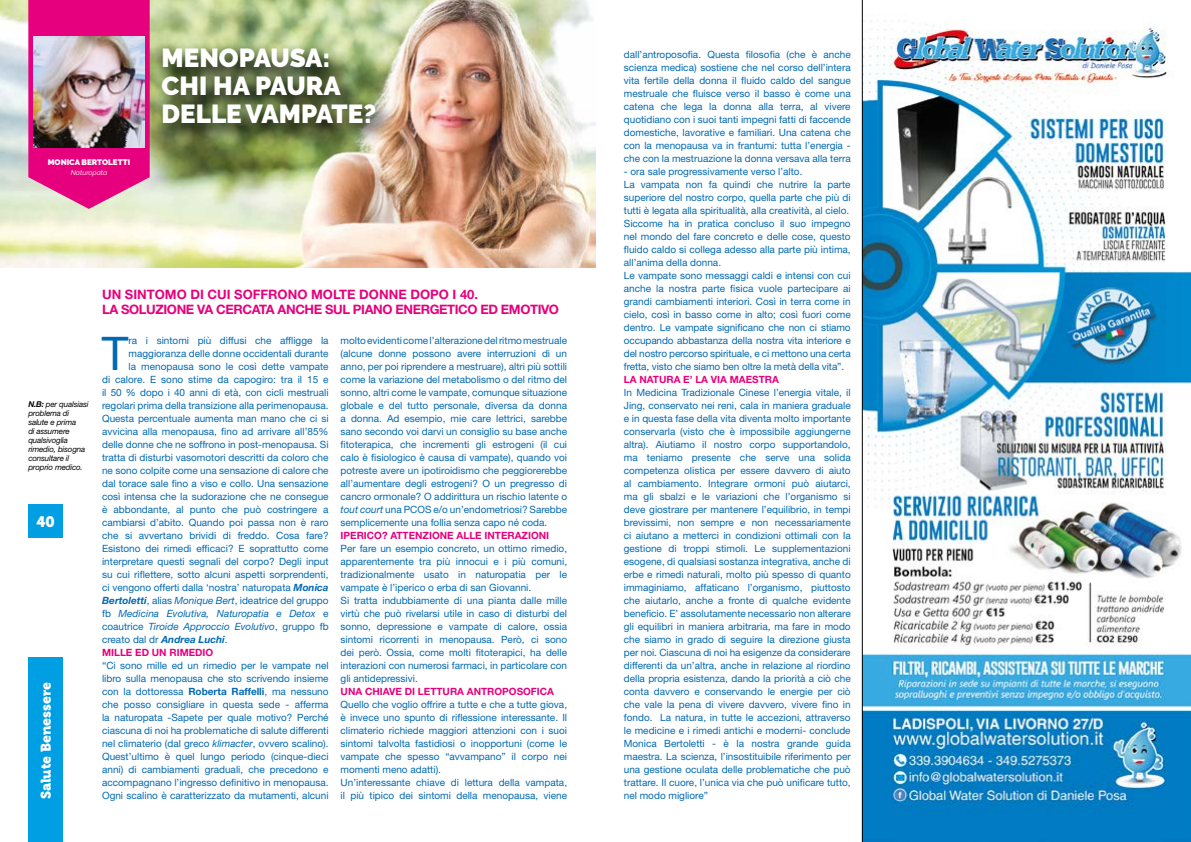
<style>
.page{position:relative;width:1191px;height:842px;background:#fff}
.page>*{position:absolute;margin:0;border:0;box-sizing:border-box;transform-origin:0 0}
.t1{font:46.4px "Helvetica Neue LT Std";color:#0069b4}
.t2{font:900 26px/28px "Raleway";color:#fff}
.t3{font:15px "Museo 900";color:#fff}
.t4{font:14px "Museo 900";color:#fff}
.t5{font:700 13px/15px "Helvetica Neue LT Std";letter-spacing:-.03em;color:#e6007d}
.t6{font:10px/13px "Helvetica Neue LT Std";color:#0069b4;text-align:justify}
.t7{font:700 10px "Helvetica Neue LT Std";color:#e6007d}
.t8{font:italic 10px "Helvetica Neue LT Std";color:#0069b4}
.t9{font:italic 8px/9px "Helvetica Neue LT Std";letter-spacing:-.02em;color:#000}
.t10{font:900 8px "Raleway";color:#fff}
.t11{font:italic 7px "Raleway";color:#fff}
.s1{font-weight:700}
.s2{font-weight:700;font-style:italic}
.s3{font-style:italic}
.s4{font-style:normal}
</style>
<div class="page">
<img style="left:0;top:0;width:595px;height:267px">
<img style="left:862px;top:0;width:329px;height:842px">
<div style="left:28px;top:504px;width:35px;height:35px;border:1px solid #fff"></div>
<div style="left:28px;top:658px;width:35px;height:184px;background:#009fe3"></div>
<div style="left:28px;top:505px;width:35px;height:33px;background:#009fe3"></div>
<svg style="left:28px;top:0;width:122px;height:209px;background:#e32b8c"></svg>
<img style="left:34px;top:36px;width:110px;height:111px">
<svg style="left:158px;top:43px;width:240px;height:103px;background:#6e7c50"></svg>
<p class="t10" style="left:48px;top:157px;width:84px">MONICA BERTOLETTI</p>
<p class="t11" style="left:71px;top:168px;width:38px">Naturopata</p>
<h2 class="t2" style="left:162px;top:44px;width:216px">MENOPAUSA:<br>CHI HA PAURA<br>DELLE VAMPATE?</h2>
<p class="t9" style="left:28px;top:400px;width:62px"><span class="s1">N.B:</span> per qualsiasi problema di salute e prima<br>di assumere qualsivoglia rimedio, bisogna consultare il proprio medico.</p>
<h3 class="t3" style="left:36px;top:513px;width:20px">40</h3>
<h3 class="t4" style="left:38px;top:799px;width:118px;rotate:-90deg">Salute Benessere</h3>
<h3 class="t5" style="left:102px;top:286px;width:458px">UN SINTOMO DI CUI SOFFRONO MOLTE DONNE DOPO I 40.<br>LA SOLUZIONE VA CERCATA ANCHE SUL PIANO ENERGETICO ED EMOTIVO</h3>
<h1 class="t1" style="left:102px;top:326px;width:28px">T</h1>
<p class="t6" style="left:129px;top:334px;width:201px">ra i sintomi più diffusi che affligge la</p>
<p class="t6" style="left:129px;top:347px;width:201px">maggioranza delle donne occidentali durante</p>
<p class="t6" style="left:129px;top:360px;width:201px">la menopausa sono le così dette vampate</p>
<p class="t6" style="left:102px;top:373px;width:228px">di calore. E sono stime da capogiro: tra il 15 e</p>
<p class="t6" style="left:102px;top:386px;width:228px">il 50 % dopo i 40 anni di età, con cicli mestruali</p>
<p class="t6" style="left:102px;top:399px;width:228px">regolari prima della transizione alla perimenopausa.</p>
<p class="t6" style="left:102px;top:412px;width:228px">Questa percentuale aumenta man mano che ci si</p>
<p class="t6" style="left:102px;top:425px;width:228px">avvicina alla menopausa, fino ad arrivare all’85%</p>
<p class="t6" style="left:102px;top:438px;width:228px">delle donne che ne soffrono in post-menopausa. Si</p>
<p class="t6" style="left:102px;top:451px;width:228px">tratta di disturbi vasomotori descritti da coloro che</p>
<p class="t6" style="left:102px;top:464px;width:228px">ne sono colpite come una sensazione di calore che</p>
<p class="t6" style="left:102px;top:477px;width:228px">dal torace sale fino a viso e collo. Una sensazione</p>
<p class="t6" style="left:102px;top:490px;width:228px">così intensa che la sudorazione che ne consegue</p>
<p class="t6" style="left:102px;top:503px;width:228px">è abbondante, al punto che può costringere a</p>
<p class="t6" style="left:102px;top:516px;width:228px">cambiarsi d’abito. Quando poi passa non è raro</p>
<p class="t6" style="left:102px;top:529px;width:228px">che si avvertano brividi di freddo. Cosa fare?</p>
<p class="t6" style="left:102px;top:542px;width:228px">Esistono dei rimedi efficaci? E soprattutto come</p>
<p class="t6" style="left:102px;top:555px;width:228px">interpretare questi segnali del corpo? Degli input</p>
<p class="t6" style="left:102px;top:568px;width:228px">su cui riflettere, sotto alcuni aspetti sorprendenti,</p>
<p class="t6" style="left:102px;top:581px;width:228px">ci vengono offerti dalla ‘nostra’ naturopata <span class="s2">Monica</span></p>
<p class="t6" style="left:102px;top:594px;width:228px"><span class="s2">Bertoletti</span>, alias <span class="s3">Monique Bert</span>, ideatrice del gruppo</p>
<p class="t8" style="left:102px;top:608px;width:228px"><span class="s4">fb</span> Medicina Evolutiva, Naturopatia e Detox <span class="s4">e</span></p>
<p class="t8" style="left:102px;top:621px;width:228px"><span class="s4">coautrice</span> Tiroide Approccio Evolutivo<span class="s4">, gruppo fb</span></p>
<p class="t6" style="left:102px;top:633px;width:127px">creato dal dr <span class="s2">Andrea Luchi</span>.</p>
<p class="t7" style="left:102px;top:647px;width:113px">MILLE ED UN RIMEDIO</p>
<p class="t6" style="left:102px;top:659px;width:228px">“Ci sono mille ed un rimedio per le vampate nel libro sulla menopausa che sto scrivendo insieme con la dottoressa <span class="s1">Roberta Raffelli</span>, ma nessuno che posso consigliare in questa sede - afferma la naturopata -Sapete per quale motivo? Perché ciascuna di noi ha problematiche di salute differenti nel climaterio (dal greco <span class="s3">klimacter</span>, ovvero scalino).<br>Quest’ultimo è quel lungo periodo (cinque-dieci anni) di cambiamenti graduali, che precedono e accompagnano l’ingresso definitivo in menopausa.<br>Ogni scalino è caratterizzato da mutamenti, alcuni</p>
<p class="t6" style="left:340px;top:334px;width:228px">molto evidenti come l’alterazione del ritmo mestruale (alcune donne possono avere interruzioni di un anno, per poi riprendere a mestruare), altri più sottili come la variazione del metabolismo o del ritmo del sonno, altri come le vampate, comunque situazione globale e del tutto personale, diversa da donna a donna. Ad esempio, mie care lettrici, sarebbe sano secondo voi darvi un consiglio su base anche fitoterapica, che incrementi gli estrogeni (il cui calo è fisiologico è causa di vampate), quando voi potreste avere un ipotiroidismo che peggiorerebbe all’aumentare degli estrogeni? O un pregresso di cancro ormonale? O addirittura un rischio latente o <span class="s3">tout court</span> una PCOS e/o un’endometriosi? Sarebbe semplicemente una follia senza capo né coda.</p>
<p class="t7" style="left:340px;top:530px;width:210px">IPERICO? ATTENZIONE ALLE INTERAZIONI</p>
<p class="t6" style="left:340px;top:542px;width:228px;text-align:left">Per fare un esempio concreto, un ottimo rimedio, apparentemente tra più innocui e i più comuni, tradizionalmente usato in naturopatia per le vampate è l’iperico o erba di san Giovanni.<br>Si tratta indubbiamente di una pianta dalle mille virtù che può rivelarsi utile in caso di disturbi del sonno, depressione e vampate di calore, ossia sintomi ricorrenti in menopausa. Però, ci sono dei però. Ossia, come molti fitoterapici, ha delle interazioni con numerosi farmaci, in particolare con gli antidepressivi.</p>
<p class="t7" style="left:340px;top:686px;width:215px">UNA CHIAVE DI LETTURA ANTROPOSOFICA</p>
<p class="t6" style="left:340px;top:698px;width:228px;text-align:left">Quello che voglio offrire a tutte e che a tutte giova, è invece uno spunto di riflessione interessante. Il climaterio richiede maggiori attenzioni con i suoi sintomi talvolta fastidiosi o inopportuni (come le vampate che spesso “avvampano” il corpo nei momenti meno adatti).<br>Un’interessante chiave di lettura della vampata,</p>
<p class="t6" style="left:340px;top:789px;width:228px">il più tipico dei sintomi della menopausa, viene</p>
<p class="t6" style="left:624px;top:48px;width:228px">dall’antroposofia. Questa filosofia (che è anche scienza medica) sostiene che nel corso dell’intera vita fertile della donna il fluido caldo del sangue mestruale che fluisce verso il basso è come una catena che lega la donna alla terra, al vivere quotidiano con i suoi tanti impegni fatti di faccende domestiche, lavorative e familiari. Una catena che con la menopausa va in frantumi: tutta l’energia - che con la mestruazione la donna versava alla terra</p>
<p class="t6" style="left:624px;top:165px;width:228px;text-align:left">- ora sale progressivamente verso l’alto.<br>La vampata non fa quindi che nutrire la parte superiore del nostro corpo, quella parte che più di tutti è legata alla spiritualità, alla creatività, al cielo.<br>Siccome ha in pratica concluso il suo impegno nel mondo del fare concreto e delle cose, questo fluido caldo si collega adesso alla parte più intima, all’anima della donna.<br>Le vampate sono messaggi caldi e intensi con cui anche la nostra parte fisica vuole partecipare ai grandi cambiamenti interiori. Così in terra come in cielo, così in basso come in alto; così fuori come dentro. Le vampate significano che non ci stiamo occupando abbastanza della nostra vita interiore e del nostro percorso spirituale, e ci mettono una certa fretta, visto che siamo ben oltre la metà della vita”.</p>
<p class="t7" style="left:624px;top:374px;width:157px">LA NATURA E’ LA VIA MAESTRA</p>
<p class="t6" style="left:624px;top:386px;width:228px">In Medicina Tradizionale Cinese l’energia vitale, il Jing, conservato nei reni, cala in maniera graduale e in questa fase della vita diventa molto importante conservarla (visto che è impossibile aggiungerne altra). Aiutiamo il nostro corpo supportandolo, ma teniamo presente che serve una solida competenza olistica per essere davvero di aiuto al cambiamento. Integrare ormoni può aiutarci, ma gli sbalzi e le variazioni che l’organismo si deve giostrare per mantenere l’equilibrio, in tempi brevissimi, non sempre e non necessariamente ci aiutano a metterci in condizioni ottimali con la gestione di troppi stimoli. Le supplementazioni esogene, di qualsiasi sostanza integrativa, anche di erbe e rimedi naturali, molto più spesso di quanto immaginiamo, affaticano l’organismo, piuttosto che aiutarlo, anche a fronte di qualche evidente beneficio. E’ assolutamente necessario non alterare gli equilibri in maniera arbitraria, ma fare in modo che siamo in grado di seguire la direzione giusta per noi. Ciascuna di noi ha esigenze da considerare differenti da un’altra, anche in relazione al riordino della propria esistenza, dando la priorità a ciò che conta davvero e conservando le energie per ciò che vale la pena di vivere davvero, vivere fino in fondo. La natura, in tutte le accezioni, attraverso le medicine e i rimedi antichi e moderni- conclude Monica Bertoletti - è la nostra grande guida maestra. La scienza, l’insostituibile riferimento per una gestione oculata delle problematiche che può trattare. Il cuore, l’unica via che può unificare tutto, nel modo migliore”</p>
</div>
